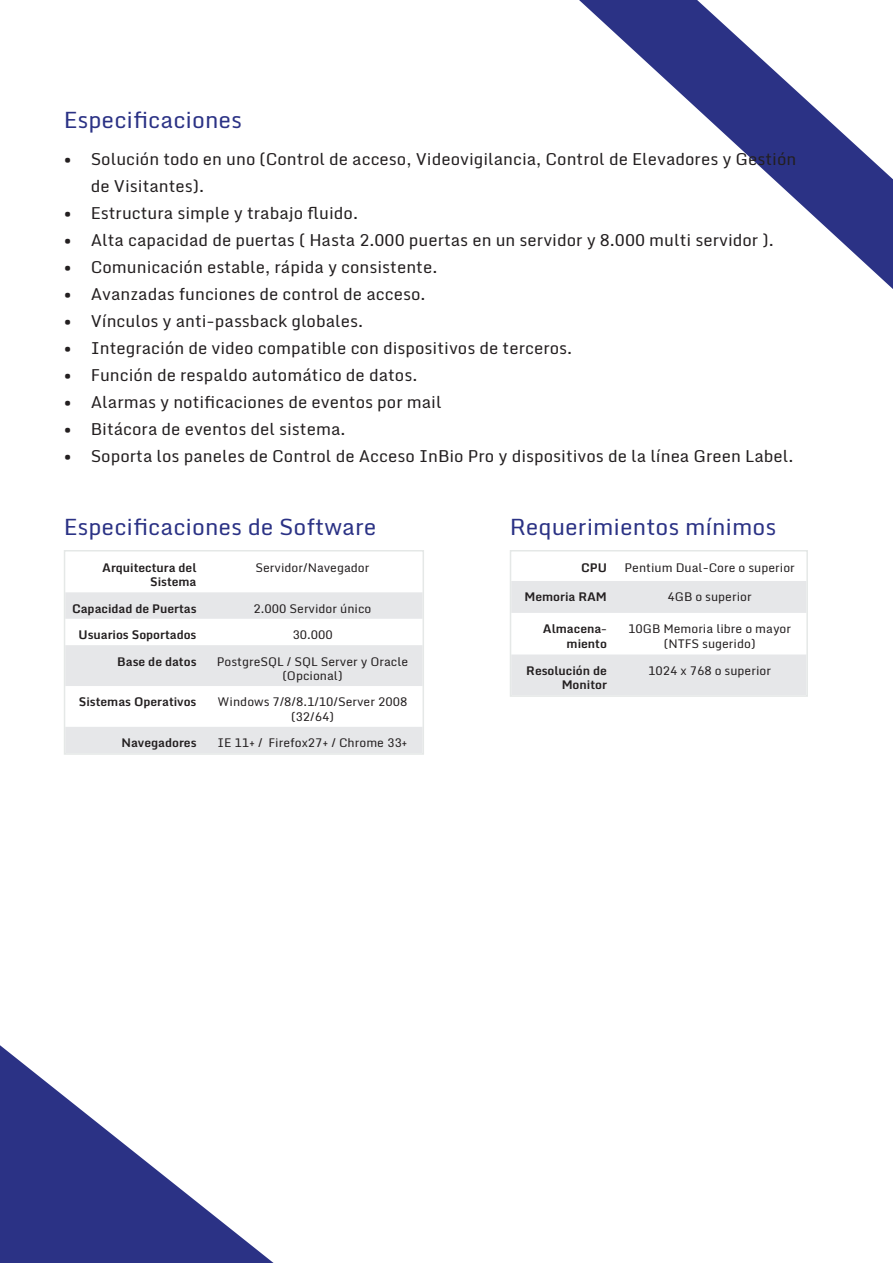
<style>
.page{position:relative;width:893px;height:1263px;background:#fff}
.page>*{position:absolute;margin:0;border:0;box-sizing:border-box;transform-origin:0 0}
.t1{font:22.5px "Monda";color:#2b3285}
.t2{font:16.5px/27px "Monda";color:#231f20}
.t3{font:12px/14.4px "Monda";color:#231f20;text-align:center}
.t4{font:700 12px/14.4px "Monda";color:#231f20;text-align:right}
</style>
<div class="page">
<svg style="left:0;top:1045px;width:274px;height:218px"></svg>
<svg style="left:579px;top:0;width:314px;height:289px"></svg>
<div style="left:67px;top:592px;width:354px;height:27px;background:#e6e7e9"></div>
<div style="left:67px;top:645px;width:354px;height:41px;background:#e6e7e9"></div>
<div style="left:67px;top:727px;width:354px;height:25px;background:#e6e7e9"></div>
<div style="left:64px;top:550px;width:360px;height:205px;border:2px solid #e5e8e7"></div>
<div style="left:513px;top:581px;width:292px;height:32px;background:#e6e7e9"></div>
<div style="left:513px;top:654px;width:292px;height:40px;background:#e6e7e9"></div>
<div style="left:510px;top:550px;width:298px;height:147px;border:2px solid #e5e8e7"></div>
<p class="t1" style="left:64px;top:105px;width:180px">Especificaciones</p>
<p class="t2" style="left:91px;top:146px;width:707px;text-indent:-27px">• Solución todo en uno (Control de acceso, Videovigilancia, Control de Elevadores y Gestión de Visitantes).</p>
<p class="t2" style="left:64px;top:200px;width:296px">• Estructura simple y trabajo fluido.</p>
<p class="t2" style="left:64px;top:227px;width:711px">• Alta capacidad de puertas ( Hasta 2.000 puertas en un servidor y 8.000 multi servidor ).</p>
<p class="t2" style="left:64px;top:254px;width:375px">• Comunicación estable, rápida y consistente.</p>
<p class="t2" style="left:64px;top:281px;width:363px">• Avanzadas funciones de control de acceso.</p>
<p class="t2" style="left:64px;top:308px;width:301px">• Vínculos y anti-passback globales.</p>
<p class="t2" style="left:64px;top:335px;width:510px">• Integración de video compatible con dispositivos de terceros.</p>
<p class="t2" style="left:64px;top:362px;width:355px">• Función de respaldo automático de datos.</p>
<p class="t2" style="left:64px;top:389px;width:379px">• Alarmas y notificaciones de eventos por mail</p>
<p class="t2" style="left:64px;top:416px;width:283px">• Bitácora de eventos del sistema.</p>
<p class="t2" style="left:64px;top:443px;width:731px">• Soporta los paneles de Control de Acceso InBio Pro y dispositivos de la línea Green Label.</p>
<p class="t1" style="left:64px;top:512px;width:314px">Especificaciones de Software</p>
<p class="t1" style="left:510px;top:512px;width:268px">Requerimientos mínimos</p>
<p class="t4" style="left:102px;top:560px;width:96px">Arquitectura del<br>Sistema</p>
<p class="t3" style="left:256px;top:561px;width:115px">Servidor/Navegador</p>
<p class="t4" style="left:72px;top:601px;width:126px">Capacidad de Puertas</p>
<p class="t3" style="left:254px;top:602px;width:119px">2.000 Servidor único</p>
<p class="t4" style="left:78px;top:627px;width:119px">Usuarios Soportados</p>
<p class="t3" style="left:292px;top:628px;width:42px">30.000</p>
<p class="t4" style="left:117px;top:654px;width:81px">Base de datos</p>
<p class="t3" style="left:217px;top:654px;width:193px">PostgreSQL / SQL Server y Oracle (Opcional)</p>
<p class="t4" style="left:79px;top:694px;width:119px">Sistemas Operativos</p>
<p class="t3" style="left:218px;top:695px;width:191px">Windows 7/8/8.1/10/Server 2008 (32/64)</p>
<p class="t4" style="left:122px;top:735px;width:76px">Navegadores</p>
<p class="t3" style="left:217px;top:736px;width:192px">IE 11+ / Firefox27+ / Chrome 33+</p>
<p class="t4" style="left:581px;top:560px;width:27px">CPU</p>
<p class="t3" style="left:624px;top:561px;width:172px">Pentium Dual-Core o superior</p>
<p class="t4" style="left:524px;top:589px;width:84px">Memoria RAM</p>
<p class="t3" style="left:668px;top:590px;width:86px">4GB o superior</p>
<p class="t4" style="left:543px;top:621px;width:66px">Almacena&shy;miento</p>
<p class="t3" style="left:628px;top:622px;width:164px">10GB Memoria libre o mayor (NTFS sugerido)</p>
<p class="t4" style="left:526px;top:663px;width:82px">Resolución de<br>Monitor</p>
<p class="t3" style="left:648px;top:664px;width:124px">1024 x 768 o superior</p>
</div>
